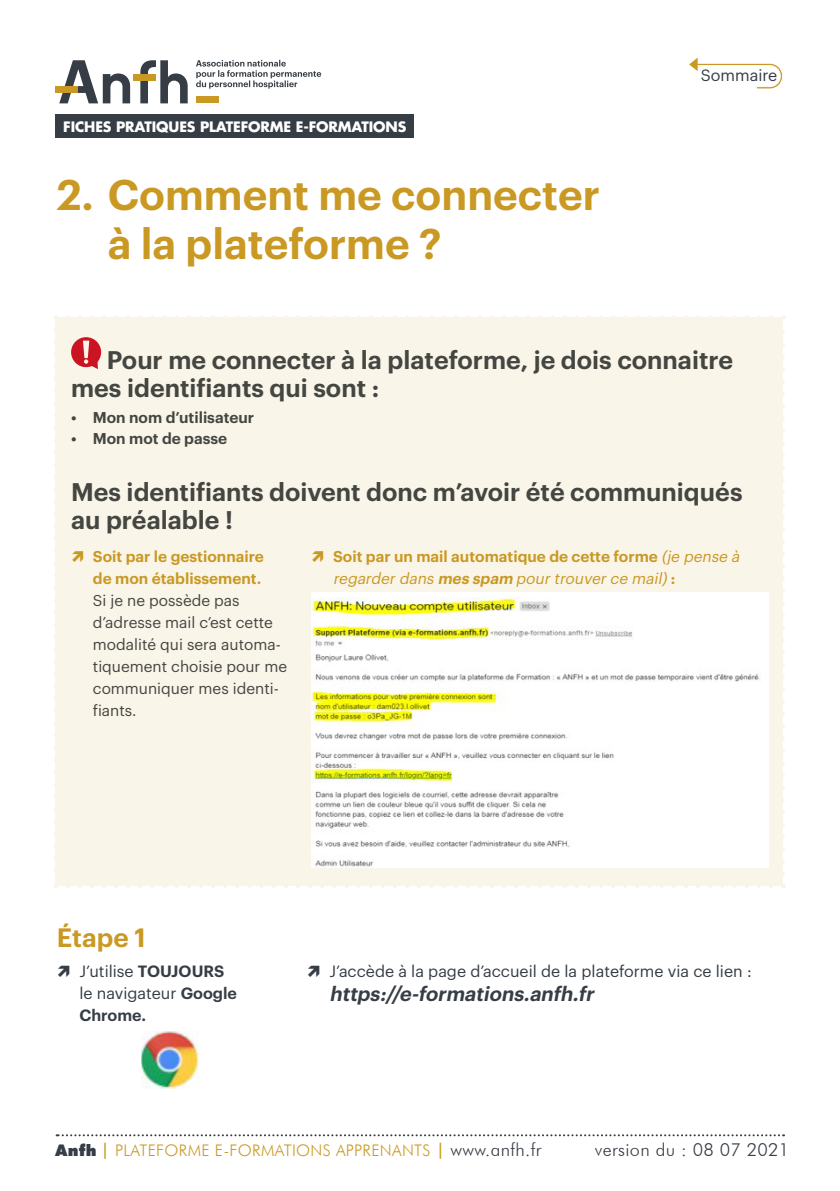
<style>
.page{position:relative;width:840px;height:1191px;background:#fff}
.page>*{position:absolute;margin:0;border:0;box-sizing:border-box;transform-origin:0 0}
.t1{font:600 42px/49.6px "Graphik";color:#ca9923}
.t2{font:600 26px "Graphik";color:#ca9923}
.t3{font:600 25px/27.4px "Graphik";color:#363d45}
.t4{font:italic 600 20px "Graphik";color:#363d45}
.t5{font:300 18px "Futura BT";letter-spacing:.02em;color:#363d45}
.t6{font:16px/22px "Graphik";color:#363d45}
.t7{font:300 16px "Futura BT";letter-spacing:.02em;color:#ca9923}
.t8{font:15.4px/22px "Graphik";color:#363d45}
.t9{font:italic 15.4px/22px "Graphik";color:#ca9923}
.t10{font:600 15.4px/22px "Graphik";color:#ca9923}
.t11{font:600 15.4px "Graphik";color:#363d45}
.t12{font:700 14px "Futura Std";letter-spacing:-.01em;color:#fff}
.s1{font-weight:600;font-style:normal}
.s2{font-weight:600}
.s3{font-weight:900;color:#363d45}
.s4{font-weight:500}
.s5{font-size:18px;color:#363d45}
</style>
<div class="page">
<svg style="left:57px;top:1134px;width:726px;height:2px"></svg>
<div style="left:56px;top:114px;width:358px;height:24px;background:#363d45"></div>
<svg style="left:59px;top:60px;width:71px;height:43px"></svg>
<svg style="left:140px;top:60px;width:47px;height:43px"></svg>
<div style="left:196px;top:97px;width:23px;height:6px;background:#ca9923"></div>
<div style="left:56px;top:86px;width:22px;height:7px;background:#ca9923"></div>
<svg style="left:196px;top:60px;width:125px;height:29px"></svg>
<div style="left:133px;top:74px;width:23px;height:7px;background:#ca9923"></div>
<svg style="left:688px;top:58px;width:95px;height:31px"></svg>
<img style="left:141px;top:1031px;width:57px;height:57px">
<div style="left:56px;top:317px;width:726px;height:569px;background:#f9f5e9"></div>
<svg style="left:67px;top:886px;width:706px;height:2px"></svg>
<svg style="left:54px;top:329px;width:4px;height:559px"></svg>
<svg style="left:781px;top:315px;width:3px;height:559px"></svg>
<svg style="left:56px;top:315px;width:714px;height:2px"></svg>
<svg style="left:311px;top:592px;width:457px;height:275px;background:#f6f7ea"></svg>
<p class="t12" style="left:63px;top:117px;width:344px">FICHES PRATIQUES PLATEFORME E-FORMATIONS</p>
<h1 class="t1" style="left:108px;top:166px;width:493px;text-indent:-51px">2. Comment me connecter à la plateforme ?</h1>
<p class="t6" style="left:700px;top:63px;width:78px">Sommaire</p>
<p class="t3" style="left:71px;top:344px;width:663px;text-indent:36px">Pour me connecter à la plateforme, je dois connaitre mes identifiants qui sont :</p>
<p class="t11" style="left:71px;top:406px;width:184px">• Mon nom d’utilisateur</p>
<p class="t11" style="left:71px;top:427px;width:157px">• Mon mot de passe</p>
<p class="t3" style="left:71px;top:476px;width:672px">Mes identifiants doivent donc m’avoir été communiqués au préalable !</p>
<p class="t10" style="left:93px;top:544px;width:172px">Soit par le gestionnaire de mon établissement.</p>
<p class="t8" style="left:93px;top:588px;width:196px">Si je ne possède pas d’adresse mail c’est cette modalité qui sera automa&shy;tiquement choisie pour me communiquer mes identi&shy;fiants.</p>
<p class="t9" style="left:333px;top:544px;width:411px"><span class="s1">Soit par un mail automatique de cette forme</span> (je pense à regarderdans <span class="s2">mes spam</span> pourtrouverce mail)<span class="s1">:</span></p>
<p class="t2" style="left:57px;top:917px;width:90px">Étape 1</p>
<p class="t6" style="left:79px;top:959px;width:159px">J’utilise <span class="s2">TOUJOURS </span>le navigateur <span class="s2">Google<br>Chrome.</span></p>
<p class="t6" style="left:329px;top:959px;width:423px">J’accède à la page d’accueil de la plateforme via ce lien :</p>
<p class="t4" style="left:329px;top:978px;width:270px">https://e-formations.anfh.fr</p>
<p class="t7" style="left:56px;top:1140px;width:487px"><span class="s3">Anfh</span> <span class="s4">|</span> PLATEFORME E-FORMATIONS APPRENANTS <span class="s4">|</span> <span class="s5">www.anfh.fr</span></p>
<p class="t5" style="left:594px;top:1138px;width:196px">version du : 08 07 2021</p>
</div>
